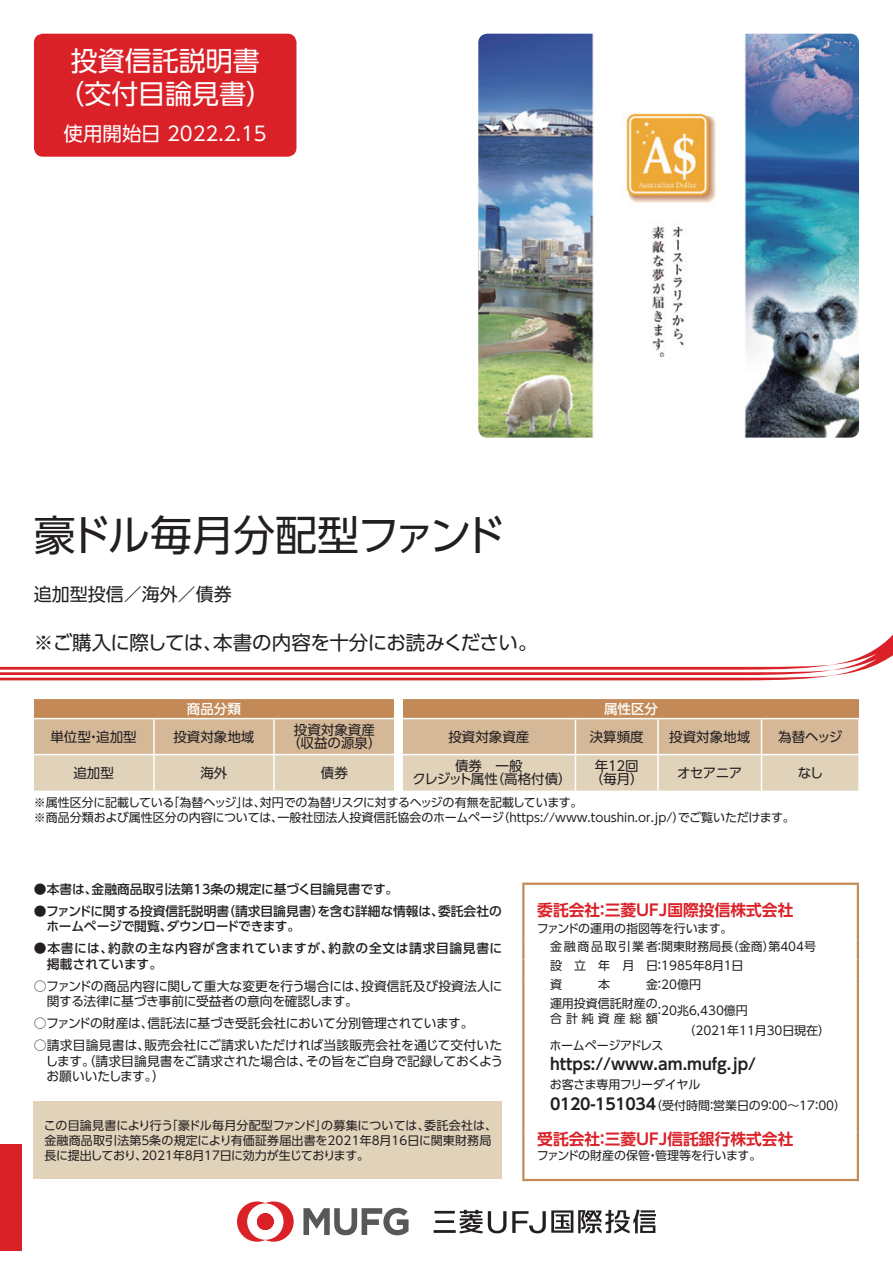
<style>
.page{position:relative;width:893px;height:1263px;background:#fff}
.page>*{position:absolute;margin:0;border:0;box-sizing:border-box;transform-origin:0 0}
.t1{font:42px "UD Shin Go Pro";letter-spacing:-.045em;color:#231f20}
.t2{font:27px/33px "UD Shin Go Pro";color:#fff;text-align:center}
.t3{font:19.5px "UD Shin Go Pro";letter-spacing:-.025em;color:#231f20}
.t4{font:19.5px "UD Shin Go Pro";color:#fff}
.t5{font:18px "UD Shin Go Pro";color:#231f20}
.t6{font:700 15.75px "UD Shin Go Pro De";color:#da2128}
.t7{font:700 15.75px "UD Shin Go Pro De";color:#231f20}
.t8{font:13.5px/13.5px "UD Shin Go Pro";color:#231f20;text-align:center}
.t9{font:500 13.5px "UD Shin Go Pro";color:#fff}
.t10{font:12.75px/15.8px "UD Shin Go Pro";letter-spacing:-.01em;color:#231f20}
.t11{font:500 12.75px/15.8px "UD Shin Go Pro";color:#231f20}
.t12{font:500 12.75px/15.8px "UD Shin Go Pro";letter-spacing:.045em;color:#231f20}
.t13{font:12px/18.8px "UD Shin Go Pro";color:#231f20}
.t14{font:12px "UD Shin Go Pro";letter-spacing:-.03em;color:#231f20}
.t15{font:12px "UD Shin Go Pro";letter-spacing:.335em;color:#231f20}
.s1{font-family:"UD Shin Go Pro De";font-weight:700;font-size:15.75px}
</style>
<div class="page">
<svg style="left:0;top:634px;width:893px;height:46px"></svg>
<svg style="left:34px;top:699px;width:825px;height:91px;background:#d6ba99"></svg>
<hr style="left:34px;top:718px;width:120px;height:1px;background:#fff">
<hr style="left:154px;top:718px;width:120px;height:1px;background:#fff">
<hr style="left:153px;top:719px;width:2px;height:35px;background:#fff">
<hr style="left:274px;top:718px;width:120px;height:1px;background:#fff">
<hr style="left:273px;top:719px;width:2px;height:35px;background:#fff">
<hr style="left:403px;top:718px;width:172px;height:1px;background:#fff">
<hr style="left:575px;top:718px;width:83px;height:1px;background:#fff">
<hr style="left:575px;top:719px;width:1px;height:35px;background:#fff">
<hr style="left:658px;top:718px;width:103px;height:1px;background:#fff">
<hr style="left:657px;top:719px;width:2px;height:35px;background:#fff">
<hr style="left:761px;top:718px;width:99px;height:1px;background:#fff">
<hr style="left:761px;top:719px;width:1px;height:35px;background:#fff">
<hr style="left:858px;top:719px;width:2px;height:35px;background:#fff">
<hr style="left:34px;top:754px;width:120px;height:1px;background:#fff">
<hr style="left:154px;top:754px;width:120px;height:1px;background:#fff">
<hr style="left:153px;top:755px;width:2px;height:36px;background:#fff">
<hr style="left:274px;top:754px;width:120px;height:1px;background:#fff">
<hr style="left:273px;top:755px;width:2px;height:36px;background:#fff">
<hr style="left:403px;top:754px;width:172px;height:1px;background:#fff">
<hr style="left:575px;top:754px;width:83px;height:1px;background:#fff">
<hr style="left:575px;top:755px;width:1px;height:36px;background:#fff">
<hr style="left:658px;top:754px;width:103px;height:1px;background:#fff">
<hr style="left:657px;top:755px;width:2px;height:36px;background:#fff">
<hr style="left:761px;top:754px;width:99px;height:1px;background:#fff">
<hr style="left:761px;top:755px;width:1px;height:36px;background:#fff">
<hr style="left:858px;top:755px;width:2px;height:36px;background:#fff">
<div style="left:34px;top:1101px;width:468px;height:78px;background:#e1d2ba"></div>
<svg style="left:303px;top:1208px;width:105px;height:27px"></svg>
<svg style="left:237px;top:1201px;width:57px;height:41px"></svg>
<hr style="left:435px;top:1220px;width:19px;height:3px;background:#231f20">
<hr style="left:434px;top:1230px;width:22px;height:3px;background:#231f20">
<hr style="left:434px;top:1211px;width:21px;height:2px;background:#231f20">
<svg style="left:460px;top:1210px;width:22px;height:23px"></svg>
<svg style="left:488px;top:1210px;width:168px;height:23px"></svg>
<hr style="left:522px;top:882px;width:337px;height:3px;background:#c38a57">
<hr style="left:522px;top:885px;width:2px;height:56px;background:#c38a57">
<hr style="left:857px;top:885px;width:2px;height:56px;background:#c38a57">
<svg style="left:522px;top:941px;width:2px;height:56px"></svg>
<svg style="left:857px;top:941px;width:2px;height:56px"></svg>
<hr style="left:522px;top:997px;width:2px;height:27px;background:#c38a57">
<hr style="left:857px;top:997px;width:2px;height:27px;background:#c38a57">
<svg style="left:522px;top:1024px;width:2px;height:15px"></svg>
<svg style="left:857px;top:1024px;width:2px;height:15px"></svg>
<hr style="left:522px;top:1039px;width:2px;height:92px;background:#c38a57">
<hr style="left:857px;top:1039px;width:2px;height:92px;background:#c38a57">
<hr style="left:522px;top:1131px;width:2px;height:48px;background:#c38a57">
<hr style="left:857px;top:1131px;width:2px;height:48px;background:#c38a57">
<hr style="left:522px;top:1179px;width:337px;height:2px;background:#c38a57">
<img style="left:478px;top:34px;width:381px;height:404px">
<div style="left:35px;top:35px;width:260px;height:120px;background:#da2128;border-radius:8px"></div>
<div style="left:34px;top:34px;width:262px;height:123px;border:3px solid #da2128;border-radius:8px"></div>
<div style="left:0;top:1144px;width:21px;height:107px;background:#da2128"></div>
<h2 class="t2" style="left:57px;top:43px;width:217px">投資信託説明書（交付目論見書）</h2>
<h3 class="t4" style="left:64px;top:118px;width:205px">使用開始日 2022.２.15</h3>
<h1 class="t1" style="left:34px;top:501px;width:473px">豪ドル毎月分配型ファンド</h1>
<h3 class="t5" style="left:34px;top:579px;width:199px">追加型投信／海外／債券</h3>
<h3 class="t3" style="left:34px;top:627px;width:505px">※ご購入に際しては、本書の内容を十分にお読みください。</h3>
<p class="t9" style="left:187px;top:698px;width:55px">商品分類</p>
<p class="t9" style="left:604px;top:698px;width:55px">属性区分</p>
<p class="t8" style="left:50px;top:729px;width:88px">単位型・追加型</p>
<p class="t8" style="left:173px;top:729px;width:82px">投資対象地域</p>
<p class="t8" style="left:287px;top:723px;width:96px">投資対象資産（収益の源泉）</p>
<p class="t8" style="left:448px;top:729px;width:82px">投資対象資産</p>
<p class="t8" style="left:590px;top:729px;width:55px">決算頻度</p>
<p class="t8" style="left:669px;top:729px;width:82px">投資対象地域</p>
<p class="t8" style="left:778px;top:729px;width:66px">為替ヘッジ</p>
<p class="t8" style="left:73px;top:765px;width:42px">追加型</p>
<p class="t8" style="left:200px;top:765px;width:29px">海外</p>
<p class="t8" style="left:321px;top:765px;width:28px">債券</p>
<p class="t8" style="left:412px;top:759px;width:161px">債券　一般<br>クレジット属性（高格付債）</p>
<p class="t8" style="left:590px;top:759px;width:55px">年１２回（毎月）</p>
<p class="t8" style="left:677px;top:765px;width:67px">オセアニア</p>
<p class="t8" style="left:798px;top:765px;width:27px">なし</p>
<p class="t13" style="left:34px;top:795px;width:762px;line-height:15px">※属性区分に記載している「為替ヘッジ」は、対円での為替リスクに対するヘッジの有無を記載しています。<br>※商品分類および属性区分の内容については、一般社団法人投資信託協会のホームページ（https://www.toushin.or.jp/）でご覧いただけます。</p>
<p class="t11" style="left:34px;top:881px;width:366px">●本書は、金融商品取引法第13条の規定に基づく目論見書です。</p>
<p class="t11" style="left:46px;top:902px;width:457px;text-indent:-12px">●ファンドに関する投資信託説明書（請求目論見書）を含む詳細な情報は、委託会社のホームページで閲覧、ダウンロードできます。</p>
<p class="t12" style="left:47px;top:940px;width:457px;text-indent:-13px">●本書には、約款の主な内容が含まれていますが、約款の全文は請求目論見書に掲載されています。</p>
<p class="t10" style="left:47px;top:977px;width:457px;text-indent:-13px">○ファンドの商品内容に関して重大な変更を行う場合には、投資信託及び投資法人に関する法律に基づき事前に受益者の意向を確認します。</p>
<p class="t10" style="left:34px;top:1015px;width:441px">○ファンドの財産は、信託法に基づき受託会社において分別管理されています。</p>
<p class="t10" style="left:45px;top:1037px;width:459px;text-align:justify;text-indent:-12px">○請求目論見書は、販売会社にご請求いただければ当該販売会社を通じて交付いたします。（請求目論見書をご請求された場合は、その旨をご自身で記録しておくようお願いいたします。）</p>
<p class="t13" style="left:44px;top:1117px;width:455px;line-height:15px">この目論見書により行う「豪ドル毎月分配型ファンド」の募集については、委託会社は、金融商品取引法第５条の規定により有価証券届出書を2021年８月16日に関東財務局長に提出しており、2021年８月17日に効力が生じております。</p>
<h3 class="t6" style="left:537px;top:897px;width:258px">委託会社：三菱ＵＦＪ国際投信株式会社</h3>
<p class="t13" style="left:550px;top:918px;width:268px;text-indent:-13px">ファンドの運用の指図等を行います。<br>金融商品取引業者：関東財務局長（金商）第404号設 立 年 月 日：1985年８月１日<br>資</p>
<p class="t13" style="left:550px;top:974px;width:153px;text-indent:96px">金：20億円運用投資信託財産の</p>
<p class="t15" style="left:550px;top:1008px;width:109px">合計純資産総額</p>
<p class="t13" style="left:683px;top:1000px;width:148px;line-height:19.5px;text-indent:-30px">：20兆6,430億円<br>（2021年11月30日現在）</p>
<p class="t14" style="left:550px;top:1035px;width:115px">ホームページアドレス</p>
<h3 class="t7" style="left:550px;top:1051px;width:208px">https://www.am.mufg.jp/</h3>
<p class="t13" style="left:550px;top:1074px;width:298px;line-height:21px">お客さま専用フリーダイヤル<br><span class="s1">0120-151034</span>（受付時間：営業日の９：00～17：00）</p>
<h3 class="t6" style="left:537px;top:1126px;width:258px">受託会社：三菱ＵＦＪ信託銀行株式会社</h3>
<p class="t13" style="left:537px;top:1145px;width:226px">ファンドの財産の保管・管理等を行います。</p>
<p class="t13" style="left:598px;top:974px;width:13px">本</p>
</div>
